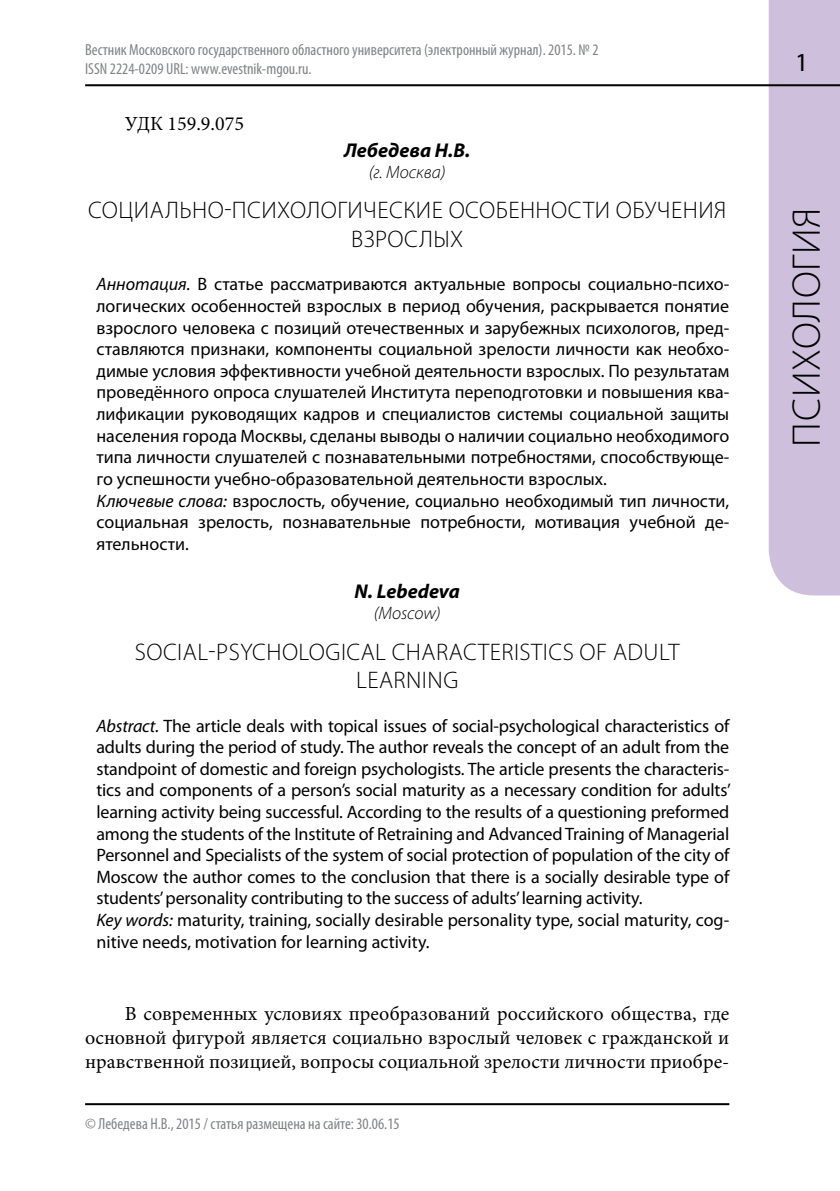
<style>
.page{position:relative;width:840px;height:1191px;background:#fff}
.page>*{position:absolute;margin:0;border:0;box-sizing:border-box;transform-origin:0 0}
.t1{font:300 40px "Myriad Pro";letter-spacing:.02em;color:#000}
.t2{font:300 24px/28.8px "Myriad Pro";letter-spacing:.02em;color:#000;text-align:center}
.t3{font:20px/24px "Minion Pro";color:#000;text-align:justify}
.t4{font:italic 700 20px "Myriad Pro";color:#000}
.t5{font:18px/21.6px "Myriad Pro";letter-spacing:-.005em;color:#000}
.t6{font:italic 300 18px "Myriad Pro";color:#000}
.t7{font:condensed 16px/19.2px "Myriad Pro";color:#808284}
.s1{font-style:italic}
</style>
<div class="page">
<div style="left:768px;top:0;width:71px;height:595px;background:#cec0dd"></div>
<hr style="left:85px;top:84px;width:754px;height:2px;background:#000">
<hr style="left:85px;top:1103px;width:644px;height:2px;background:#000">
<svg style="left:797px;top:54px;width:6px;height:17px"></svg>
<p class="t7" style="left:85px;top:39px;width:514px">Вестник Московского государственного областного университета (электронный журнал). 2015. № 2<br>ISSN 2224-0209 URL: www.evestnik-mgou.ru.</p>
<p class="t3" style="left:125px;top:112px;width:120px">УДК 159.9.075</p>
<p class="t4" style="left:344px;top:137px;width:128px">Лебедева Н.В.</p>
<p class="t6" style="left:368px;top:161px;width:78px">(г. Москва)</p>
<h2 class="t2" style="left:88px;top:196px;width:159px">СОЦИАЛЬНО-ПСИХОЛОГИ</h2>
<h2 class="t2" style="left:363px;top:196px;width:102px">ЧЕСКИ Е ОСО</h2>
<h2 class="t2" style="left:495px;top:196px;width:216px">БЕННОСТИ ОБУЧЕНИЯ</h2>
<h2 class="t2" style="left:351px;top:225px;width:52px">ВЗРОСЛ</h2>
<h2 class="t2" style="left:433px;top:225px;width:30px">ЫХ</h2>
<p class="t5" style="left:96px;top:273px;width:634px"><span class="s1">Аннотация.</span> В статье рассматриваются актуальные вопросы социально-психо&shy;логических особенностей взрослых в период обучения, раскрывается понятие взрослого человека с позиций отечественных и зарубежных психологов, пред&shy;ставляются признаки, компоненты социальной зрелости личности как необхо&shy;димые условия эффективности учебной деятельности взрослых. По результатам проведённого опроса слушателей Института переподготовки и повышения ква&shy;лификации руководящих кадров и специалистов системы социальной защиты населения города Москвы, сделаны выводы о наличии социально необходимого типа личности слушателей с познавательными потребностями, способствующе&shy;го успешности учебно-образовательной деятельности взрослых.<br><span class="s1">Ключевые слова:</span> взрослость, обучение, социально необходимый тип личности, социальная зрелость, познавательные потребности, мотивация учебной де&shy;ятельности.</p>
<p class="t4" style="left:354px;top:578px;width:107px">N. Lebedeva</p>
<p class="t6" style="left:373px;top:602px;width:68px">(Moscow)</p>
<h2 class="t2" style="left:135px;top:637px;width:546px">SOCIAL-PSYCHOLOGICAL CHARACTERISTICS OF ADULT<br>LEARNING</h2>
<p class="t5" style="left:96px;top:714px;width:635px"><span class="s1">Abstract.</span> The article deals with topical issues of social-psychological characteristics of adults during the period of study. The author reveals the concept of an adult from the standpoint of domestic and foreign psychologists. The article presents the characteris&shy;tics and components of a person’s social maturity as a necessary condition for adults’ learning activity being successful. According to the results of a questioning preformed among the students of the Institute of Retraining and Advanced Training of Managerial Personnel and Specialists of the system of social protection of population of the city of Moscow the author comes to the conclusion that there is a socially desirable type of students’ personality contributing to the success of adults’ learning activity.<br><span class="s1">Key words:</span> maturity, training, socially desirable personality type, social maturity, cog&shy;nitive needs, motivation for learning activity.</p>
<p class="t3" style="left:85px;top:1001px;width:645px;text-indent:40px">В современных условиях преобразований российского общества, где основной фигурой является социально взрослый человек с гражданской и нравственной позицией, вопросы социальной зрелости личности приобре-</p>
<p class="t7" style="left:85px;top:1114px;width:316px">© Лебедева Н.В., 2015 / статья размещена на сайте: 30.06.15</p>
<h1 class="t1" style="left:782px;top:446px;width:241px;rotate:-90deg">психология</h1>
</div>
